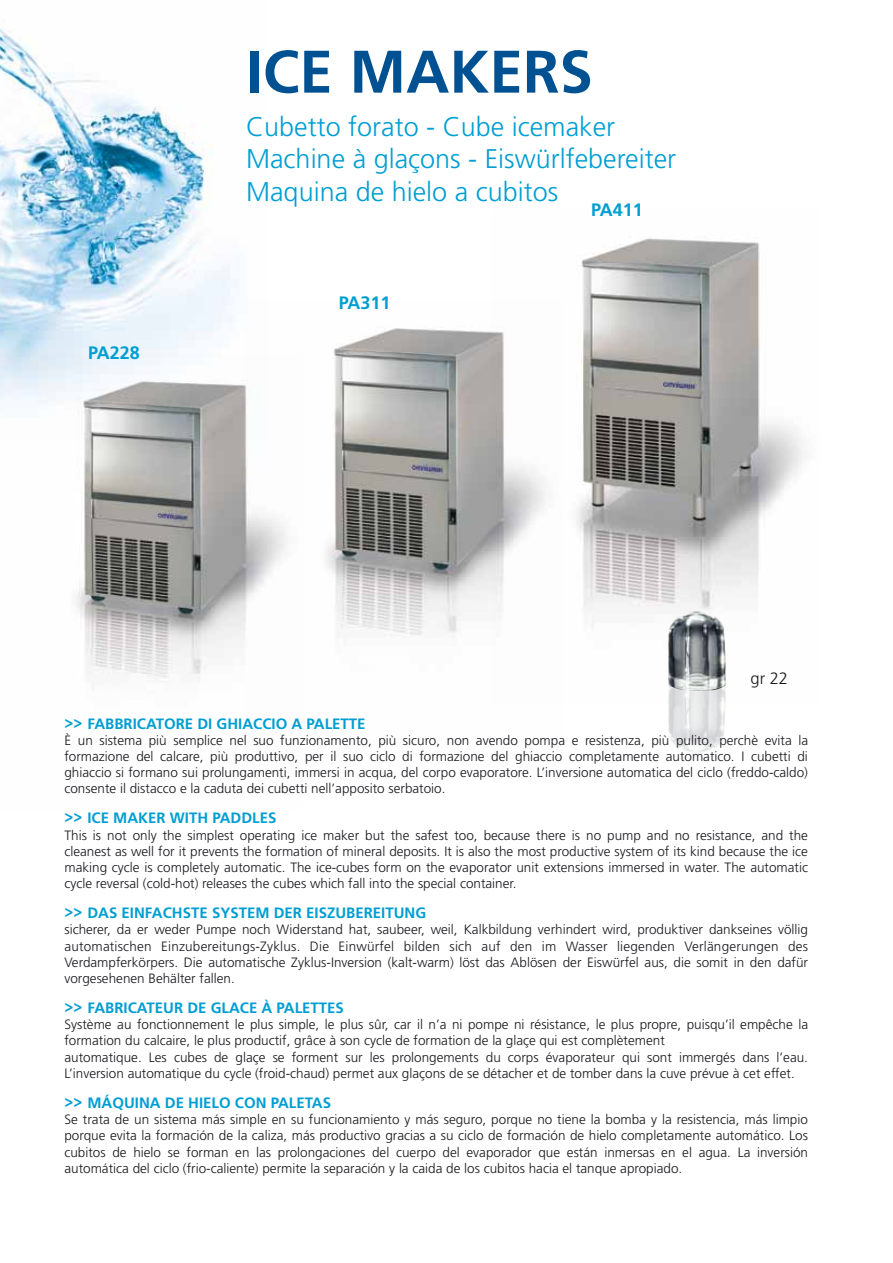
<style>
.page{position:relative;width:893px;height:1263px;background:#fff}
.page>*{position:absolute;margin:0;border:0;box-sizing:border-box;transform-origin:0 0}
.t1{font:700 60px "Frutiger";color:#005192}
.t2{font:300 27px/32.4px "Frutiger";color:#009ed2}
.t3{font:700 18px "Frutiger";color:#009ed2}
.t4{font:300 16.5px "Frutiger";color:#1a171c}
.t5{font:700 15px "Frutiger";color:#009ed2}
.t6{font:300 13.5px/16.2px "Frutiger";color:#1a171c;text-align:justify}
.s1{font-family:"Century Gothic"}
</style>
<div class="page">
<img style="left:576px;top:238px;width:229px;height:466px">
<img style="left:0;top:20px;width:239px;height:335px">
<img style="left:0;top:355px;width:246px;height:325px">
<img style="left:246px;top:328px;width:300px;height:310px">
<img style="left:668px;top:611px;width:57px;height:80px">
<img style="left:668px;top:674px;width:44px;height:80px">
<h1 class="t1" style="left:246px;top:37px;width:348px">ICE MAKERS</h1>
<h2 class="t2" style="left:246px;top:111px;width:432px">Cubetto forato - Cube icemaker<br>Machine à glaçons - Eiswürlfebereiter<br>Maquina de hielo a cubitos</h2>
<h3 class="t3" style="left:591px;top:199px;width:53px">PA411</h3>
<h3 class="t3" style="left:88px;top:342px;width:53px">PA228</h3>
<h3 class="t3" style="left:339px;top:292px;width:53px">PA311</h3>
<p class="t4" style="left:750px;top:669px;width:39px">gr 22</p>
<p class="t5" style="left:64px;top:715px;width:303px"><span class="s1">&gt;&gt;</span> FABBRICATORE DI GHIACCIO A PALETTE</p>
<p class="t6" style="left:64px;top:732px;width:745px">È un sistema più semplice nel suo funzionamento, più sicuro, non avendo pompa e resistenza, più pulito, perchè evita la formazione del calcare, più produttivo, per il suo ciclo di formazione del ghiaccio completamente automatico. I cubetti di ghiaccio si formano sui prolungamenti, immersi in acqua, del corpo evaporatore. L’inversione automatica del ciclo (freddo-caldo) consente il distacco e la caduta dei cubetti nell’apposito serbatoio.</p>
<p class="t5" style="left:64px;top:809px;width:213px"><span class="s1">&gt;&gt;</span> ICE MAKER WITH PADDLES</p>
<p class="t6" style="left:64px;top:827px;width:745px">This is not only the simplest operating ice maker but the safest too, because there is no pump and no resistance, and the cleanest as well for it prevents the formation of mineral deposits. It is also the most productive system of its kind because the ice making cycle is completely automatic. The ice-cubes form on the evaporator unit extensions immersed in water. The automatic cycle reversal (cold-hot) releases the cubes which fall into the special container.</p>
<p class="t5" style="left:64px;top:904px;width:363px"><span class="s1">&gt;&gt;</span> DAS EINFACHSTE SYSTEM DER EISZUBEREITUNG</p>
<p class="t6" style="left:64px;top:922px;width:745px">sicherer, da er weder Pumpe noch Widerstand hat, saubeer, weil, Kalkbildung verhindert wird, produktiver dankseines völlig automatischen Einzubereitungs-Zyklus. Die Einwürfel bilden sich auf den im Wasser liegenden Verlängerungen des Verdampferkörpers. Die automatische Zyklus-Inversion (kalt-warm) löst das Ablösen der Eiswürfel aus, die somit in den dafür vorgesehenen Behälter fallen.</p>
<p class="t5" style="left:64px;top:999px;width:281px"><span class="s1">&gt;&gt;</span> FABRICATEUR DE GLACE À PALETTES</p>
<p class="t6" style="left:64px;top:1017px;width:745px;text-align:left">Système au fonctionnement le plus simple, le plus sûr, car il n’a ni pompe ni résistance, le plus propre, puisqu’il empêche la formation du calcaire, le plus productif, grâce à son cycle de formation de la glaçe qui est complètement<br>automatique. Les cubes de glaçe se forment sur les prolongements du corps évaporateur qui sont immergés dans l’eau.<br>L’inversion automatique du cycle (froid-chaud) permet aux glaçons de se détacher et de tomber dans la cuve prévue à cet effet.</p>
<p class="t5" style="left:64px;top:1094px;width:268px"><span class="s1">&gt;&gt;</span> MÁQUINA DE HIELO CON PALETAS</p>
<p class="t6" style="left:64px;top:1111px;width:745px">Se trata de un sistema más simple en su funcionamiento y más seguro, porque no tiene la bomba y la resistencia, más limpio porque evita la formación de la caliza, más productivo gracias a su ciclo de formación de hielo completamente automático. Los cubitos de hielo se forman en las prolongaciones del cuerpo del evaporador que están inmersas en el agua. La inversión automática del ciclo (frio-caliente) permite la separación y la caida de los cubitos hacia el tanque apropiado.</p>
</div>
